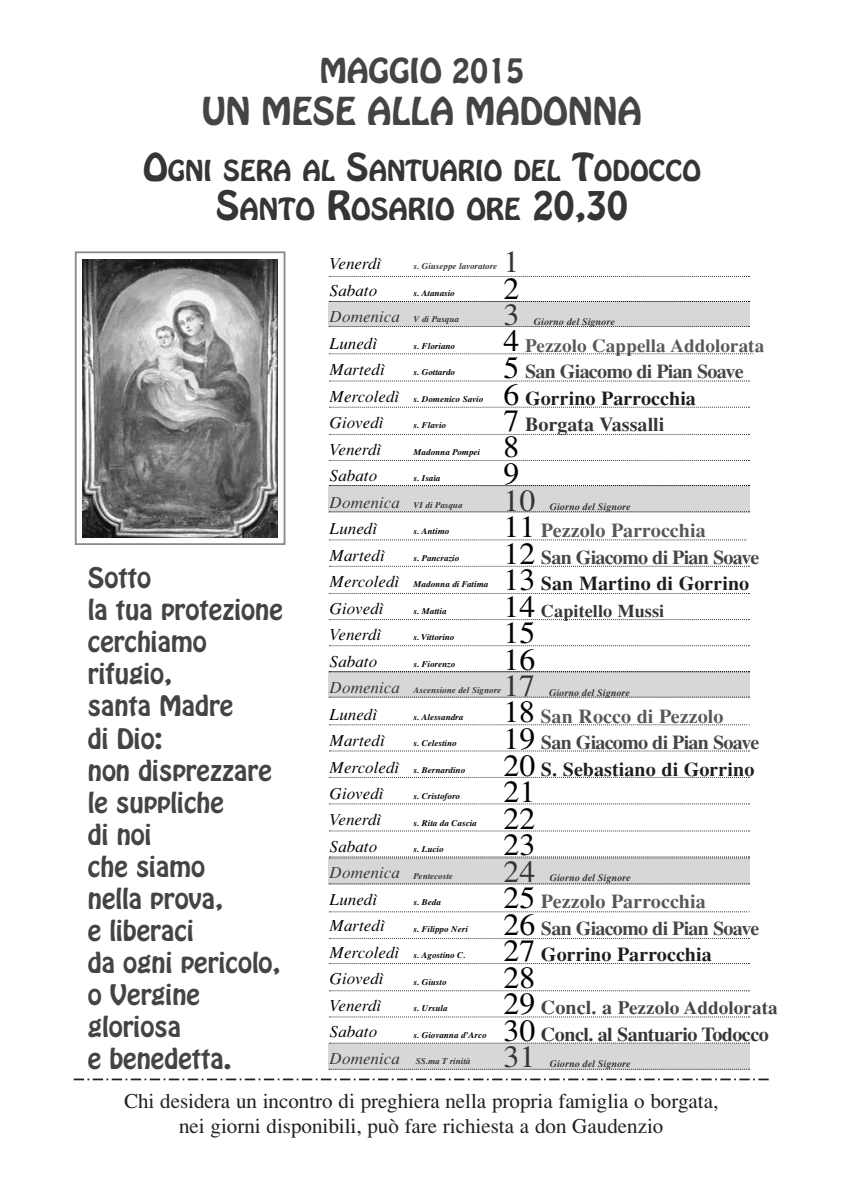
<style>
.page{position:relative;width:844px;height:1191px;background:#fff}
.page>*{position:absolute;margin:0;border:0;box-sizing:border-box;transform-origin:0 0}
.t1{font:33.95px "Hobo+HCMQSS";color:#444}
.t2{font:30.97px/26.4px "Times Roman+MAZDKR";color:#000}
.t3{font:30.97px "Times Roman+MAZDKR";color:#353535}
.t4{font:30.28px "Hobo+HCMQSS";color:#444}
.t5{font:26.78px "Hobo+HCMQSS";color:#353535}
.t6{font:25.38px "Hobo+HCMQSS";color:#353535}
.t7{font:25.03px/32px "Hobo+HCMQSS";color:#444}
.t8{font:21px/25.2px "Times";color:#231f20;text-align:center}
.t9{font:19.6px/26.4px "Times Bold+LLBPQJ";color:#454545}
.t10{font:19.6px "Times Bold+LLBPQJ";letter-spacing:-.03em;color:#353535}
.t11{font:18.72px "Times Bold+LLBPQJ";color:#585858}
.t12{font:18.72px "Times Bold+LLBPQJ";color:#444}
.t13{font:17.85px "Times Bold+LLBPQJ";color:#353535}
.t14{font:16.62px/26.4px "Times Italic+RMBNIO";color:#000}
.t15{font:16.62px "Times Italic+RMBNIO";color:#353535}
.t16{font:9.97px "Times Bold Italic+PBDXJJ";color:#353535}
.t17{font:8.75px "Times Bold Italic+PBDXJJ";color:#000}
.t18{font:8.75px "Times Bold Italic+PBDXJJ";color:#353535}
.s1{font-size:33.95px}
.s2{font-size:35.7px}
.s3{font-family:"Times Roman+MAZDKR";font-size:30.97px;color:#000}
.s4{color:#1d1d1d}
.s5{color:#353535}
.s6{color:#585858}
.s7{font-size:19.6px}
</style>
<div class="page">
<div style="left:328px;top:1043px;width:421px;height:27px;background:#d7d7d7"></div>
<svg style="left:329px;top:1068px;width:420px;height:1px"></svg>
<div style="left:329px;top:671px;width:420px;height:27px;background:#d7d7d7"></div>
<div style="left:329px;top:486px;width:420px;height:26px;background:#d7d7d7"></div>
<div style="left:329px;top:302px;width:420px;height:24px;background:#d7d7d7"></div>
<div style="left:329px;top:858px;width:420px;height:26px;background:#d7d7d7"></div>
<svg style="left:329px;top:276px;width:421px;height:1px"></svg>
<svg style="left:329px;top:301px;width:421px;height:1px"></svg>
<svg style="left:329px;top:326px;width:421px;height:1px"></svg>
<svg style="left:329px;top:407px;width:421px;height:1px"></svg>
<svg style="left:329px;top:434px;width:421px;height:1px"></svg>
<svg style="left:329px;top:460px;width:421px;height:1px"></svg>
<svg style="left:329px;top:485px;width:421px;height:1px"></svg>
<svg style="left:329px;top:511px;width:421px;height:1px"></svg>
<svg style="left:329px;top:566px;width:421px;height:1px"></svg>
<svg style="left:329px;top:593px;width:421px;height:1px"></svg>
<svg style="left:329px;top:619px;width:421px;height:1px"></svg>
<svg style="left:329px;top:645px;width:421px;height:1px"></svg>
<svg style="left:329px;top:671px;width:421px;height:1px"></svg>
<svg style="left:329px;top:696px;width:421px;height:1px"></svg>
<svg style="left:329px;top:750px;width:421px;height:1px"></svg>
<svg style="left:329px;top:777px;width:421px;height:1px"></svg>
<svg style="left:329px;top:803px;width:421px;height:1px"></svg>
<svg style="left:329px;top:830px;width:421px;height:1px"></svg>
<svg style="left:329px;top:856px;width:421px;height:2px"></svg>
<svg style="left:329px;top:938px;width:421px;height:1px"></svg>
<svg style="left:329px;top:883px;width:421px;height:1px"></svg>
<svg style="left:329px;top:963px;width:421px;height:1px"></svg>
<svg style="left:329px;top:990px;width:421px;height:1px"></svg>
<svg style="left:329px;top:1016px;width:421px;height:1px"></svg>
<svg style="left:329px;top:1042px;width:421px;height:1px"></svg>
<svg style="left:329px;top:380px;width:421px;height:1px"></svg>
<img style="left:83px;top:259px;width:194px;height:278px">
<div style="left:75px;top:251px;width:210px;height:294px;border:2px solid #898989"></div>
<svg style="left:329px;top:911px;width:420px;height:1px"></svg>
<svg style="left:329px;top:724px;width:420px;height:1px"></svg>
<svg style="left:329px;top:539px;width:417px;height:1px"></svg>
<svg style="left:329px;top:353px;width:424px;height:1px"></svg>
<svg style="left:74px;top:1078px;width:694px;height:2px"></svg>
<h3 class="t4" style="left:319px;top:55px;width:206px">MAGGIO 2015</h3>
<h1 class="t1" style="left:202px;top:94px;width:441px">UN MESE ALLA MADONNA</h1>
<h3 class="t6" style="left:143px;top:157px;width:559px"><span class="s1">O</span>GNI SERA AL <span class="s1">S</span>ANTUARIO DEL <span class="s1">T</span>ODOCCO</h3>
<h3 class="t5" style="left:216px;top:195px;width:413px"><span class="s2">S</span>ANTO <span class="s2">R</span>OSARIO ORE <span class="s2">20,30</span></h3>
<h2 class="t3" style="left:503px;top:244px;width:17px">1</h2>
<h2 class="t2" style="left:503px;top:275px;width:17px">2</h2>
<h2 class="t3" style="left:503px;top:297px;width:17px">3</h2>
<h3 class="t14" style="left:330px;top:250px;width:53px">Venerdì<br>Sabato</h3>
<h3 class="t15" style="left:330px;top:306px;width:71px">Domenica</h3>
<h3 class="t14" style="left:330px;top:329px;width:71px">Lunedì<br>Martedì<br>Mercoledì<br>Giovedì<br>Venerdì<br>Sabato</h3>
<h3 class="t15" style="left:330px;top:492px;width:71px">Domenica</h3>
<h3 class="t14" style="left:330px;top:515px;width:71px">Lunedì<br>Martedì<br>Mercoledì<br>Giovedì<br>Venerdì<br>Sabato</h3>
<h3 class="t15" style="left:330px;top:677px;width:71px">Domenica</h3>
<h3 class="t14" style="left:330px;top:700px;width:71px">Lunedì<br>Martedì<br>Mercoledì<br>Giovedì<br>Venerdì<br>Sabato</h3>
<h3 class="t15" style="left:330px;top:863px;width:71px">Domenica</h3>
<h3 class="t14" style="left:330px;top:886px;width:71px">Lunedì<br>Martedì<br>Mercoledì<br>Giovedì<br>Venerdì<br>Sabato</h3>
<h3 class="t15" style="left:330px;top:1048px;width:71px">Domenica</h3>
<p class="t18" style="left:413px;top:263px;width:85px">s. Giuseppe lavoratore</p>
<p class="t17" style="left:413px;top:289px;width:43px">s. Atanasio</p>
<p class="t18" style="left:413px;top:316px;width:47px">V di Pasqua</p>
<p class="t17" style="left:413px;top:342px;width:43px">s. Floriano</p>
<p class="t17" style="left:413px;top:369px;width:43px">s. Gottardo</p>
<p class="t17" style="left:413px;top:395px;width:71px">s. Domenico Savio</p>
<p class="t17" style="left:413px;top:422px;width:34px">s. Flavio</p>
<p class="t17" style="left:413px;top:448px;width:68px">Madonna Pompei</p>
<p class="t17" style="left:413px;top:475px;width:28px">s. Isaìa</p>
<p class="t18" style="left:413px;top:501px;width:50px">VI di Pasqua</p>
<p class="t17" style="left:413px;top:528px;width:37px">s. Antimo</p>
<p class="t17" style="left:413px;top:554px;width:47px">s. Pancrazio</p>
<p class="t17" style="left:413px;top:581px;width:76px">Madonna di Fatima</p>
<p class="t17" style="left:413px;top:607px;width:34px">s. Mattia</p>
<p class="t17" style="left:413px;top:634px;width:42px">s. Vittorino</p>
<p class="t17" style="left:413px;top:660px;width:43px">s. Fiorenzo</p>
<p class="t18" style="left:413px;top:687px;width:89px">Ascensione del Signore</p>
<p class="t17" style="left:413px;top:713px;width:51px">s. Alessandra</p>
<p class="t17" style="left:413px;top:740px;width:45px">s. Celestino</p>
<p class="t17" style="left:413px;top:766px;width:53px">s. Bernardino</p>
<p class="t17" style="left:413px;top:793px;width:48px">s. Cristoforo</p>
<p class="t17" style="left:413px;top:819px;width:65px">s. Rita da Cascia</p>
<p class="t17" style="left:413px;top:846px;width:31px">s. Lucio</p>
<p class="t18" style="left:413px;top:872px;width:41px">Pentecoste</p>
<p class="t17" style="left:413px;top:899px;width:29px">s. Beda</p>
<p class="t17" style="left:413px;top:925px;width:56px">s. Filippo Neri</p>
<p class="t17" style="left:413px;top:952px;width:54px">s. Agostino C.</p>
<p class="t17" style="left:413px;top:978px;width:34px">s. Giusto</p>
<p class="t17" style="left:413px;top:1005px;width:35px">s. Ursula</p>
<p class="t17" style="left:413px;top:1031px;width:75px">s. Giovanna d’Arco</p>
<p class="t18" style="left:415px;top:1058px;width:56px">SS.ma T rinità</p>
<p class="t16" style="left:533px;top:317px;width:83px">Giorno del Signore</p>
<h3 class="t11" style="left:503px;top:338px;width:262px"><span class="s3">4</span> Pezzolo Cappella Addolorata</h3>
<h3 class="t9" style="left:503px;top:360px;width:241px"><span class="s3">5</span> San Giacomo di Pian Soave<br><span class="s3">6</span> <span class="s4">Gorrino Parrocchia<br></span><span class="s3">7</span> <span class="s5">Borgata Vassalli</span></h3>
<h2 class="t2" style="left:503px;top:433px;width:17px">8<br>9</h2>
<h2 class="t3" style="left:503px;top:483px;width:33px">10</h2>
<p class="t16" style="left:549px;top:503px;width:83px">Giorno del Signore</p>
<h3 class="t9" style="left:503px;top:519px;width:257px"><span class="s3">11</span> <span class="s6">Pezzolo Parrocchia<br></span><span class="s3">12</span> San Giacomo di Pian Soave<br><span class="s3">13</span> <span class="s4">San Martino di Gorrino</span></h3>
<h3 class="t13" style="left:503px;top:604px;width:162px"><span class="s3">14</span> Capitello Mussi</h3>
<h2 class="t2" style="left:503px;top:619px;width:33px">15<br>16</h2>
<h2 class="t3" style="left:503px;top:667px;width:33px">17</h2>
<h3 class="t7" style="left:88px;top:564px;width:196px">Sotto<br>la tua protezione cerchiamo rifugio,<br>santa Madre<br>di Dio:<br>non disprezzare le suppliche<br>di noi<br>che siamo<br>nella prova,<br>e liberaci<br>da ogni pericolo, o Vergine gloriosa<br>e benedetta.</h3>
<p class="t16" style="left:549px;top:688px;width:83px">Giorno del Signore</p>
<h3 class="t9" style="left:503px;top:705px;width:257px"><span class="s3">18</span> <span class="s6">San Rocco di Pezzolo<br></span><span class="s3">19</span> San Giacomo di Pian Soave<br><span class="s3">20</span> <span class="s4">S. Sebastiano di Gorrino</span></h3>
<h2 class="t2" style="left:503px;top:778px;width:33px;text-align:justify">21<br>22<br>23</h2>
<h2 class="t3" style="left:503px;top:853px;width:33px">24</h2>
<p class="t16" style="left:549px;top:874px;width:83px">Giorno del Signore</p>
<h3 class="t9" style="left:503px;top:890px;width:257px"><span class="s3">25</span> <span class="s6">Pezzolo Parrocchia<br></span><span class="s3">26</span> San Giacomo di Pian Soave<br><span class="s3">27</span> <span class="s4">Gorrino Parrocchia</span></h3>
<h2 class="t2" style="left:503px;top:964px;width:33px">28</h2>
<h3 class="t12" style="left:503px;top:1001px;width:275px"><span class="s3">29</span> <span class="s7">Concl. a</span> Pezzolo Addolorata</h3>
<h3 class="t10" style="left:503px;top:1026px;width:266px"><span class="s3">30</span> Concl. al Santuario Todocco</h3>
<h2 class="t3" style="left:503px;top:1039px;width:33px">31</h2>
<p class="t16" style="left:549px;top:1059px;width:83px">Giorno del Signore</p>
<h3 class="t8" style="left:124px;top:1090px;width:595px">Chi desidera un incontro di preghiera nella propria famiglia o borgata, nei giorni disponibili, può fare richiesta a don Gaudenzio</h3>
</div>
